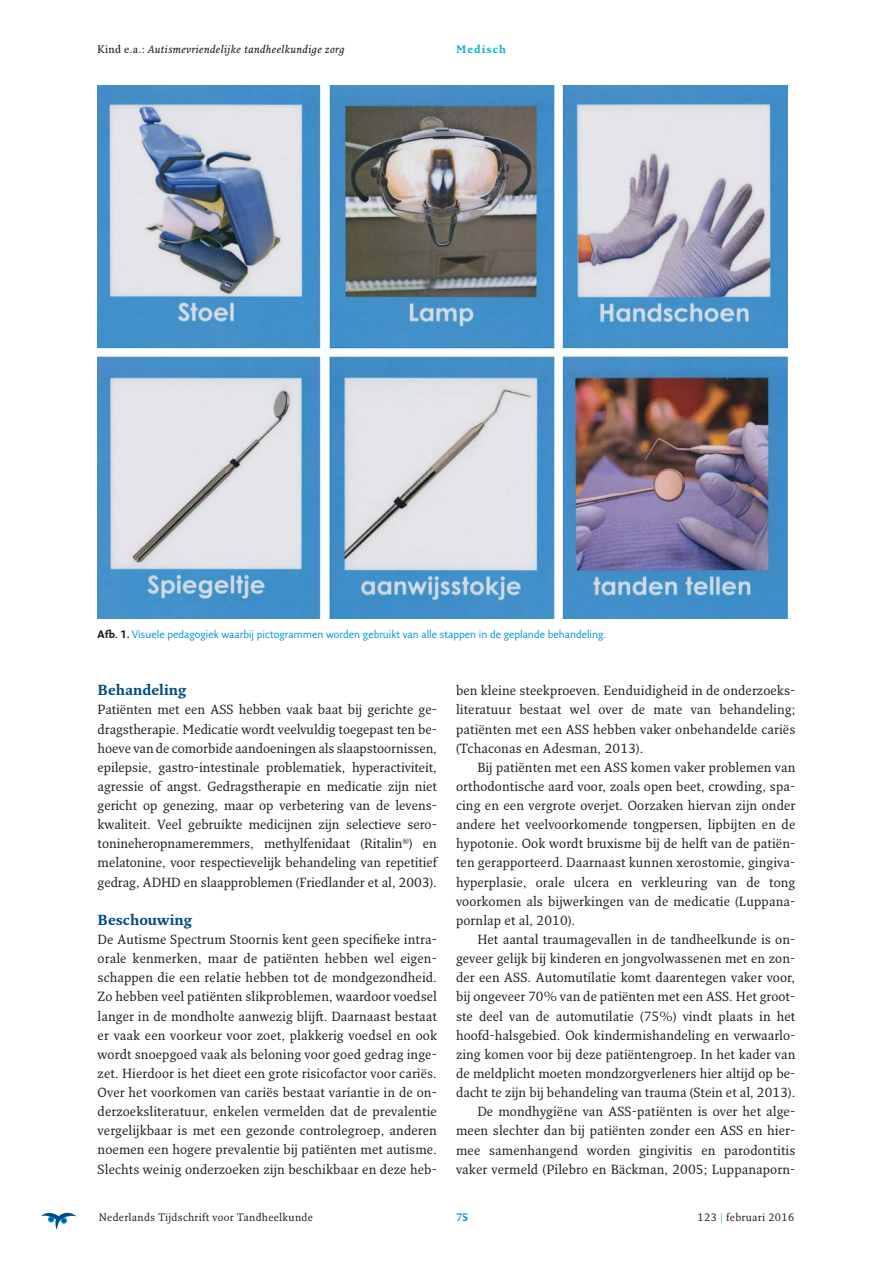
<style>
.page{position:relative;width:893px;height:1263px;background:#fff}
.page>*{position:absolute;margin:0;border:0;box-sizing:border-box;transform-origin:0 0}
.t1{font:700 14.25px "Fresco Plus Pro";color:#004b84}
.t2{font:12.9px/19.2px "Fresco Plus Pro";letter-spacing:.005em;color:#231f20;text-align:justify}
.t3{font:10.5px "Fresco Sans Plus Pro";color:#0095da}
.t4{font:10.5px "Fresco Plus Pro";letter-spacing:.03em;color:#231f20}
.t5{font:italic 600 10.5px "Fresco Plus Pro";letter-spacing:.03em;color:#231f20}
.t6{font:700 10.5px "Fresco Plus Pro";letter-spacing:.1em;color:#00b5c9}
.t7{font:700 10.5px "Fresco Plus Pro";color:#0095da}
.s1{font-style:normal}
.s2{font-weight:700;color:#231f20}
.s3{color:#0095da}
</style>
<div class="page">
<svg style="left:41px;top:1213px;width:35px;height:17px"></svg>
<img style="left:98px;top:85px;width:689px;height:533px">
<p class="t5" style="left:98px;top:44px;width:249px"><span class="s1">Kind e.a.:</span> Autismevriendelijke tandheelkundige zorg</p>
<p class="t6" style="left:456px;top:44px;width:51px">Medisch</p>
<p class="t3" style="left:98px;top:629px;width:510px"><span class="s2">Afb. 1.</span> Visuele pedagogiek waarbij pictogrammen worden gebruikt van alle stappen in de geplande behandeling.</p>
<p class="t1" style="left:98px;top:683px;width:90px">Behandeling</p>
<p class="t2" style="left:98px;top:701px;width:341px">Patiënten met een ASS hebben vaak baat bij gerichte ge&shy;dragstherapie. Medicatie wordt veelvuldig toegepast ten be&shy;hoeve van de comorbide aandoeningen als slaapstoornissen, epilepsie, gastro-intestinale problematiek, hyperactiviteit, agressie of angst. Gedragstherapie en medicatie zijn niet gericht op genezing, maar op verbetering van de levens&shy;kwaliteit. Veel gebruikte medicijnen zijn selectieve sero&shy;tonineheropnameremmers, methylfenidaat (Ritalin<sup>®</sup>) en melatonine, voor respectievelijk behandeling van repetitief gedrag, ADHD en slaapproblemen (Friedlander et al, 2003).</p>
<p class="t1" style="left:98px;top:913px;width:96px">Beschouwing</p>
<p class="t2" style="left:98px;top:931px;width:341px">De Autisme Spectrum Stoornis kent geen specifieke intra&shy;orale kenmerken, maar de patiënten hebben wel eigen&shy;schappen die een relatie hebben tot de mondgezondheid.<br>Zo hebben veel patiënten slikproblemen, waardoor voedsel langer in de mondholte aanwezig blijft. Daarnaast bestaat er vaak een voorkeur voor zoet, plakkerig voedsel en ook wordt snoepgoed vaak als beloning voor goed gedrag inge&shy;zet. Hierdoor is het dieet een grote risicofactor voor cariës.<br>Over het voorkomen van cariës bestaat variantie in de on&shy;derzoeksliteratuur, enkelen vermelden dat de prevalentie vergelijkbaar is met een gezonde controlegroep, anderen noemen een hogere prevalentie bij patiënten met autisme.<br>Slechts weinig onderzoeken zijn beschikbaar en deze heb-</p>
<p class="t2" style="left:456px;top:682px;width:341px">ben kleine steekproeven. Eenduidigheid in de onderzoeks&shy;literatuur bestaat wel over de mate van behandeling; patiënten met een ASS hebben vaker onbehandelde cariës (Tchaconas en Adesman, 2013).</p>
<p class="t2" style="left:456px;top:758px;width:341px;text-indent:21px">Bij patiënten met een ASS komen vaker problemen van orthodontische aard voor, zoals open beet, crowding, spa&shy;cing en een vergrote overjet. Oorzaken hiervan zijn onder andere het veelvoorkomende tongpersen, lipbijten en de hypotonie. Ook wordt bruxisme bij de helft van de patiën&shy;ten gerapporteerd. Daarnaast kunnen xerostomie, gingiva&shy;hyperplasie, orale ulcera en verkleuring van de tong voorkomen als bijwerkingen van de medicatie (Luppana&shy;pornlap et al, 2010).</p>
<p class="t2" style="left:456px;top:931px;width:341px;text-align:right">Het aantal traumagevallen in de tandheelkunde is on&shy;geveer gelijk bij kinderen en jongvolwassenen met en zon&shy;der een ASS. Automutilatie komt daarentegen vaker voor, bij ongeveer 70% van de patiënten met een ASS. Het groot&shy;ste deel van de automutilatie (75%) vindt plaats in het hoofd-halsgebied. Ook kindermishandeling en verwaarlo&shy;zing komen voor bij deze patiëntengroep. In het kader van de meldplicht moeten mondzorgverleners hier altijd op be&shy;dacht te zijn bij behandeling van trauma (Stein et al, 2013).<br>De mondhygiëne van ASS-patiënten is over het alge&shy;meen slechter dan bij patiënten zonder een ASS en hier&shy;mee samenhangend worden gingivitis en parodontitis vaker vermeld (Pilebro en Bäckman, 2005; Luppanaporn-</p>
<p class="t4" style="left:99px;top:1212px;width:216px">Nederlands Tijdschrift voor Tandheelkunde</p>
<p class="t7" style="left:456px;top:1212px;width:14px">75</p>
<p class="t4" style="left:697px;top:1212px;width:98px">123 <span class="s3">|</span> februari 2016</p>
</div>
